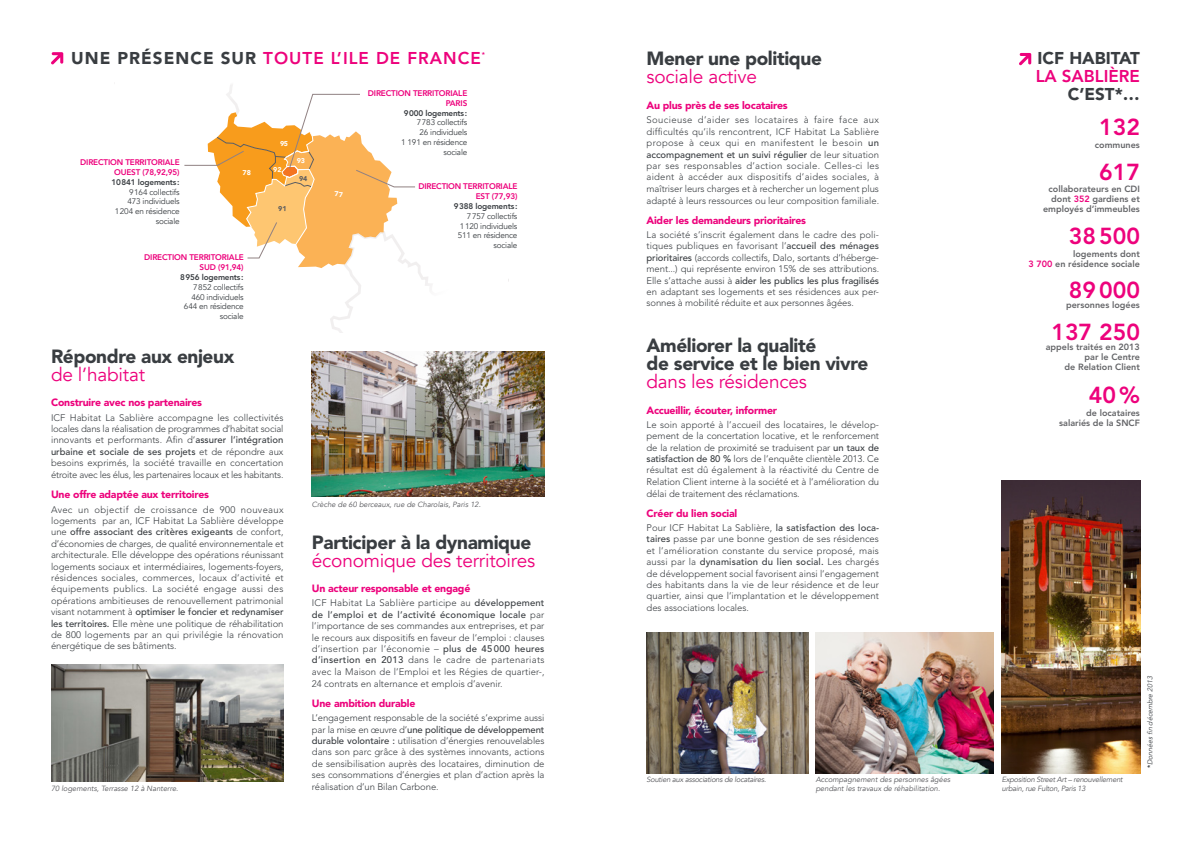
<style>
.page{position:relative;width:1191px;height:842px;background:#fff}
.page>*{position:absolute;margin:0;border:0;box-sizing:border-box;transform-origin:0 0}
.t1{font:800 23px "Avenir";color:#ed027c}
.t2{font:900 19px/18px "Avenir";letter-spacing:-.02em;color:#393d41}
.t3{font:19px "Avenir";letter-spacing:-.01em;color:#ed027c}
.t4{font:800 17px "Avenir";letter-spacing:.06em;color:#ed027c}
.t5{font:900 17px/18px "Avenir";color:#393d41;text-align:right}
.t6{font:900 10.5px "Avenir";letter-spacing:-.02em;color:#ed027c}
.t7{font:300 9.5px/11.4px "Avenir";letter-spacing:-.01em;color:#393d41;text-align:justify}
.t8{font:800 9px/10px "Avenir";color:#646568;text-align:right}
.t9{font:8.1px/9.8px "Avenir";letter-spacing:-.02em;color:#393d41;text-align:right}
.t10{font:800 8.1px/9.8px "Avenir";letter-spacing:-.02em;color:#ed027c;text-align:right}
.t11{font:800 8.1px "Avenir";letter-spacing:-.02em;color:#393d41}
.t12{font:italic 7.5px/9px "Avenir";color:#55565a}
.t13{font:italic 7.5px/9px "Avenir";letter-spacing:-.03em;color:#55565a}
.t14{font:italic 7px "Avenir";color:#393d41}
.t15{font:800 7px "Avenir";color:#ed027c}
.s1{font-weight:900;color:#393d41}
.s2{color:#393d41}
.s3{font-weight:500}
.s4{font-weight:800;color:#ed027c}
.s5{color:#ed027c}
.s6{font-weight:800;font-style:normal}
</style>
<div class="page">
<img style="left:1002px;top:480px;width:138px;height:294px">
<img style="left:646px;top:632px;width:162px;height:142px">
<img style="left:312px;top:351px;width:232px;height:146px">
<svg style="left:51px;top:52px;width:12px;height:12px"></svg>
<svg style="left:1019px;top:53px;width:12px;height:12px"></svg>
<img style="left:815px;top:632px;width:178px;height:142px">
<img style="left:51px;top:665px;width:232px;height:117px">
<svg style="left:184px;top:85px;width:248px;height:248px"></svg>
<p class="t4" style="left:71px;top:48px;width:411px"><span class="s1">UNE PRÉSENCE SUR</span> TOUTE L’ILE DE FRANCE</p>
<p class="t15" style="left:482px;top:50px;width:5px">*</p>
<p class="t10" style="left:368px;top:88px;width:101px">DIRECTION TERRITORIALE<br>PARIS</p>
<p class="t11" style="left:404px;top:108px;width:65px">9000 logements:</p>
<p class="t9" style="left:417px;top:118px;width:52px;text-align:center">7783 collectifs<br>26 individuels</p>
<p class="t9" style="left:401px;top:137px;width:68px">1 191 en résidence sociale</p>
<p class="t10" style="left:418px;top:182px;width:100px">DIRECTION TERRITORIALE<br>EST (77,93)<br><span class="s2">9388 logements:</span></p>
<p class="t9" style="left:460px;top:211px;width:59px">7757 collectifs<br>1120 individuels</p>
<p class="t9" style="left:458px;top:231px;width:61px">511 en résidence sociale</p>
<p class="t10" style="left:144px;top:253px;width:101px">DIRECTION TERRITORIALE<br>SUD (91,94)</p>
<p class="t11" style="left:180px;top:272px;width:65px">8956 logements:</p>
<p class="t9" style="left:191px;top:282px;width:54px;text-align:left">7852 collectifs<br>460 individuels</p>
<p class="t9" style="left:184px;top:302px;width:61px">644 en résidence sociale</p>
<p class="t2" style="left:646px;top:50px;width:177px">Mener une politique</p>
<p class="t3" style="left:646px;top:66px;width:112px">sociale active</p>
<p class="t6" style="left:646px;top:99px;width:143px">Au plus près de ses locataires</p>
<p class="t7" style="left:646px;top:114px;width:234px">Soucieuse d’aider ses locataires à faire face aux difficultés qu’ils rencontrent, ICF Habitat La Sablière propose à ceux qui en manifestent le besoin <span class="s3">un accompagnement et un suivi régulier</span> de leur situation par ses responsables d’action sociale. Celles-ci les aident à accéder aux dispositifs d’aides sociales, à maîtriser leurs charges et à rechercher un logement plus adapté à leurs ressources ou leur composition familiale.</p>
<p class="t6" style="left:646px;top:214px;width:161px">Aider les demandeurs prioritaires</p>
<p class="t7" style="left:646px;top:229px;width:234px">La société s’inscrit également dans le cadre des poli&shy;tiques publiques en favorisant l’<span class="s3">accueil des ménages prioritaires</span> (accords collectifs, Dalo, sortants d’héberge&shy;ment...) qui représente environ 15% de ses attributions.<br>Elle s’attache aussi à <span class="s3">aider les publics les plus fragilisés </span>en adaptant ses logements et ses résidences aux per&shy;sonnes à mobilité réduite et aux personnes âgées.</p>
<p class="t2" style="left:646px;top:336px;width:223px">Améliorer la qualité<br>de service et le bien vivre</p>
<p class="t3" style="left:646px;top:370px;width:162px">dans les résidences</p>
<p class="t6" style="left:646px;top:403px;width:132px">Accueillir, écouter, informer</p>
<p class="t7" style="left:646px;top:419px;width:234px">Le soin apporté à l’accueil des locataires, le dévelop&shy;pement de la concertation locative, et le renforcement de la relation de proximité se traduisent par <span class="s3">un taux de satisfaction de 80 %</span> lors de l’enquête clientèle 2013. Ce résultat est dû également à la réactivité du Centre de Relation Client interne à la société et à l’amélioration du délai de traitement des réclamations.</p>
<p class="t6" style="left:646px;top:507px;width:92px">Créer du lien social</p>
<p class="t7" style="left:646px;top:522px;width:234px">Pour ICF Habitat La Sablière, <span class="s3">la satisfaction des loca&shy;taires</span> passe par une bonne gestion de ses résidences et l’amélioration constante du service proposé, mais aussi par la <span class="s3">dynamisation du lien social.</span> Les chargés de développement social favorisent ainsi l’engagement des habitants dans la vie de leur résidence et de leur quartier, ainsi que l’implantation et le développement des associations locales.</p>
<p class="t5" style="left:1035px;top:49px;width:106px">ICF HABITAT<br><span class="s4">LA SABLIÈRE<br></span>C’EST*…</p>
<p class="t1" style="left:1099px;top:114px;width:42px">132</p>
<p class="t8" style="left:1095px;top:140px;width:46px">communes</p>
<p class="t1" style="left:1099px;top:158px;width:42px">617</p>
<p class="t8" style="left:1043px;top:184px;width:98px">collaborateurs en CDI dont <span class="s5">352</span> gardiens et employés d’immeubles</p>
<p class="t1" style="left:1069px;top:222px;width:72px">38500</p>
<p class="t8" style="left:1028px;top:249px;width:113px">logements dont<br><span class="s5">3 700</span> en résidence sociale</p>
<p class="t1" style="left:1069px;top:277px;width:72px">89000</p>
<p class="t8" style="left:1066px;top:300px;width:75px">personnes logées</p>
<p class="t1" style="left:1051px;top:318px;width:90px">137 250</p>
<p class="t8" style="left:1045px;top:342px;width:96px">appels traités en 2013 par le Centre<br>de Relation Client</p>
<p class="t1" style="left:1089px;top:382px;width:52px">40%</p>
<p class="t8" style="left:1059px;top:408px;width:82px">de locataires salariés de la SNCF</p>
<p class="t10" style="left:80px;top:158px;width:101px">DIRECTION TERRITORIALE<br>OUEST (78,92,95)</p>
<p class="t11" style="left:111px;top:177px;width:70px">10841 logements:</p>
<p class="t9" style="left:127px;top:187px;width:54px;text-align:left">9164 collectifs<br>473 individuels</p>
<p class="t9" style="left:115px;top:207px;width:66px">1204 en résidence sociale</p>
<p class="t2" style="left:51px;top:347px;width:185px">Répondre aux enjeux</p>
<p class="t3" style="left:51px;top:363px;width:95px">de l’habitat</p>
<p class="t6" style="left:51px;top:396px;width:152px">Construire avec nos partenaires</p>
<p class="t7" style="left:51px;top:412px;width:234px">ICF Habitat La Sablière accompagne les collectivités locales dans la réalisation de programmes d’habitat social innovants et performants. Afin d‘<span class="s3">assurer l’intégration urbaine et sociale de ses projets</span> et de répondre aux besoins exprimés, la société travaille en concertation étroite avec les élus, les partenaires locaux et les habitants.</p>
<p class="t6" style="left:51px;top:488px;width:159px">Une offre adaptée aux territoires</p>
<p class="t7" style="left:51px;top:503px;width:234px">Avec un objectif de croissance de 900 nouveaux logements par an, ICF Habitat La Sablière développe une <span class="s3">offre associant des critères exigeants</span> de confort, d’économies de charges, de qualité environnementale et architecturale. Elle développe des opérations réunissant logements sociaux et intermédiaires, logements-foyers, résidences sociales, commerces, locaux d’activité et équipements publics. La société engage aussi des opérations ambitieuses de renouvellement patrimonial visant notamment à <span class="s3">optimiser le foncier et redynamiser les territoires.</span> Elle mène une politique de réhabilitation de 800 logements par an qui privilégie la rénovation énergétique de ses bâtiments.</p>
<p class="t12" style="left:312px;top:500px;width:170px">Crèche de 60 berceaux, rue de Charolais, Paris 12.</p>
<p class="t2" style="left:312px;top:533px;width:221px">Participer à la dynamique</p>
<p class="t3" style="left:312px;top:549px;width:225px">économique des territoires</p>
<p class="t6" style="left:312px;top:582px;width:160px">Un acteur responsable et engagé</p>
<p class="t7" style="left:312px;top:597px;width:234px">ICF Habitat La Sablière participe au <span class="s3">développement de l’emploi et de l’activité économique locale</span> par l’importance de ses commandes aux entreprises, et par le recours aux dispositifs en faveur de l’emploi : clauses d’insertion par l’économie – <span class="s3">plus de 45 000 heures d’insertion en 2013</span> dans le cadre de partenariats avec la Maison de l’Emploi et les Régies de quartier-, 24 contrats en alternance et emplois d’avenir.</p>
<p class="t6" style="left:312px;top:697px;width:105px">Une ambition durable</p>
<p class="t7" style="left:312px;top:712px;width:234px">L’engagement responsable de la société s’exprime aussi par la mise en œuvre d’<span class="s3">une politique de développement durable volontaire :</span> utilisation d’énergies renouvelables dans son parc grâce à des systèmes innovants, actions de sensibilisation auprès des locataires, diminution de ses consommations d’énergies et plan d’action après la réalisation d’un Bilan Carbone.</p>
<p class="t14" style="left:1145px;top:768px;width:95px;rotate:-90deg"><span class="s6">*</span> Donnéesfin décembre 2013</p>
<p class="t12" style="left:51px;top:784px;width:129px">70 logements, Terrasse 12 à Nanterre.</p>
<p class="t12" style="left:815px;top:775px;width:136px">Accompagnement des personnes âgées pendant les travaux de réhabilitation.</p>
<p class="t13" style="left:1002px;top:775px;width:122px">Exposition Street Art – renouvellement urbain, rue Fulton, Paris 13</p>
<p class="t13" style="left:646px;top:775px;width:121px">Soutien aux associations de locataires.</p>
</div>
